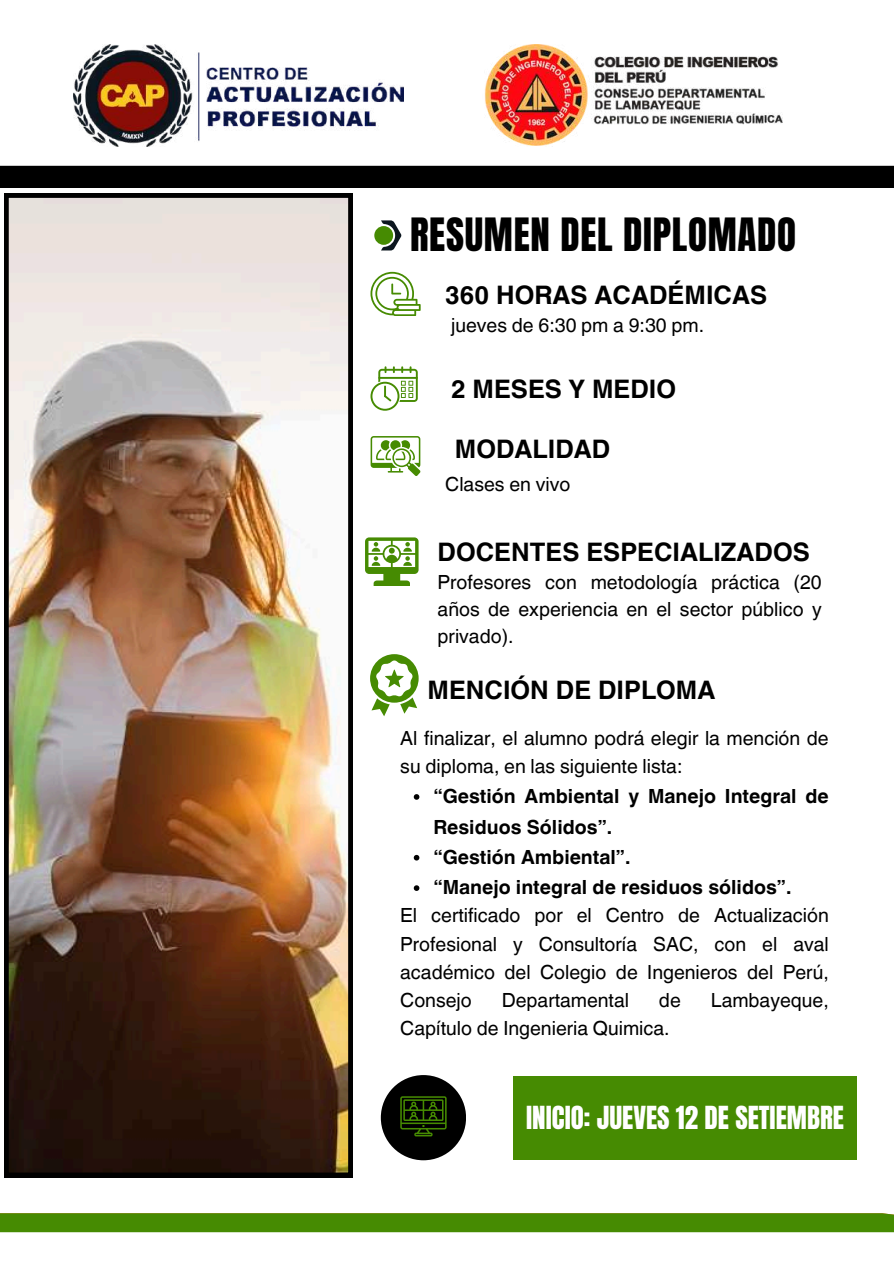
<style>
.page{position:relative;width:894px;height:1264px;background:#fff}
.page>*{position:absolute;margin:0;border:0;box-sizing:border-box;transform-origin:0 0}
.t1{font:39px "Anton";letter-spacing:.02em;color:#000}
.t2{font:27px "Anton";color:#fff}
.t3{font:700 25.5px "Helvetica World";color:#000}
.t4{font:19.5px/28.2px "Helvetica World";color:#000;text-align:justify}
.t5{font:700 19.5px/30.3px "Helvetica World";color:#000}
</style>
<div class="page">
<div style="left:0;top:166px;width:893px;height:22px;background:#000"></div>
<img style="left:73px;top:45px;width:330px;height:102px">
<img style="left:484px;top:45px;width:298px;height:102px">
<div style="left:0;top:1213px;width:893px;height:19px;background:#468b02"></div>
<svg style="left:370px;top:272px;width:50px;height:44px"></svg>
<svg style="left:370px;top:366px;width:47px;height:44px"></svg>
<svg style="left:370px;top:436px;width:50px;height:40px"></svg>
<div style="left:381px;top:1075px;width:85px;height:85px;background:#000;border-radius:50%"></div>
<svg style="left:400px;top:1096px;width:46px;height:40px"></svg>
<svg style="left:365px;top:537px;width:53px;height:49px"></svg>
<svg style="left:370px;top:654px;width:48px;height:62px"></svg>
<svg style="left:381px;top:220px;width:20px;height:30px"></svg>
<div style="left:374px;top:226px;width:19px;height:19px;background:#468b02;border-radius:50%"></div>
<svg style="left:413px;top:794px;width:6px;height:5px"></svg>
<svg style="left:413px;top:854px;width:6px;height:6px"></svg>
<svg style="left:413px;top:885px;width:6px;height:5px"></svg>
<img style="left:4px;top:193px;width:348px;height:984px">
<div style="left:513px;top:1076px;width:343px;height:84px;background:#468b02"></div>
<h1 class="t1" style="left:410px;top:207px;width:387px">RESUMEN DEL DIPLOMADO</h1>
<h3 class="t3" style="left:445px;top:274px;width:323px">360 HORAS ACADÉMICAS</h3>
<p class="t4" style="left:451px;top:311px;width:254px">jueves de 6:30 pm a 9:30 pm.</p>
<h3 class="t3" style="left:451px;top:367px;width:226px">2 MESES Y MEDIO</h3>
<h3 class="t3" style="left:454px;top:428px;width:157px">MODALIDAD</h3>
<p class="t4" style="left:445px;top:470px;width:127px">Clases en vivo</p>
<h3 class="t3" style="left:437px;top:531px;width:373px">DOCENTES ESPECIALIZADOS</h3>
<p class="t4" style="left:437px;top:568px;width:385px;line-height:27px">Profesores con metodología práctica (20 años de experiencia en el sector público y privado).</p>
<h3 class="t3" style="left:427px;top:668px;width:289px">MENCIÓN DE DIPLOMA</h3>
<p class="t4" style="left:400px;top:723px;width:430px">Al finalizar, el alumno podrá elegir la mención de su diploma, en las siguiente lista:</p>
<p class="t5" style="left:433px;top:779px;width:397px">“Gestión Ambiental y Manejo Integral de<br>Residuos Sólidos”.<br>“Gestión Ambiental”.<br>“Manejo integral de residuos sólidos”.</p>
<p class="t4" style="left:400px;top:901px;width:430px">El certificado por el Centro de Actualización Profesional y Consultoría SAC, con el aval académico del Colegio de Ingenieros del Perú, Consejo</p>
<p class="t4" style="left:501px;top:986px;width:129px">Departamental</p>
<p class="t4" style="left:658px;top:986px;width:23px">de</p>
<p class="t4" style="left:710px;top:986px;width:119px">Lambayeque,</p>
<p class="t4" style="left:400px;top:1014px;width:271px">Capítulo de Ingenieria Quimica.</p>
<h2 class="t2" style="left:526px;top:1098px;width:319px">INICIO: JUEVES 12 DE SETIEMBRE</h2>
</div>
